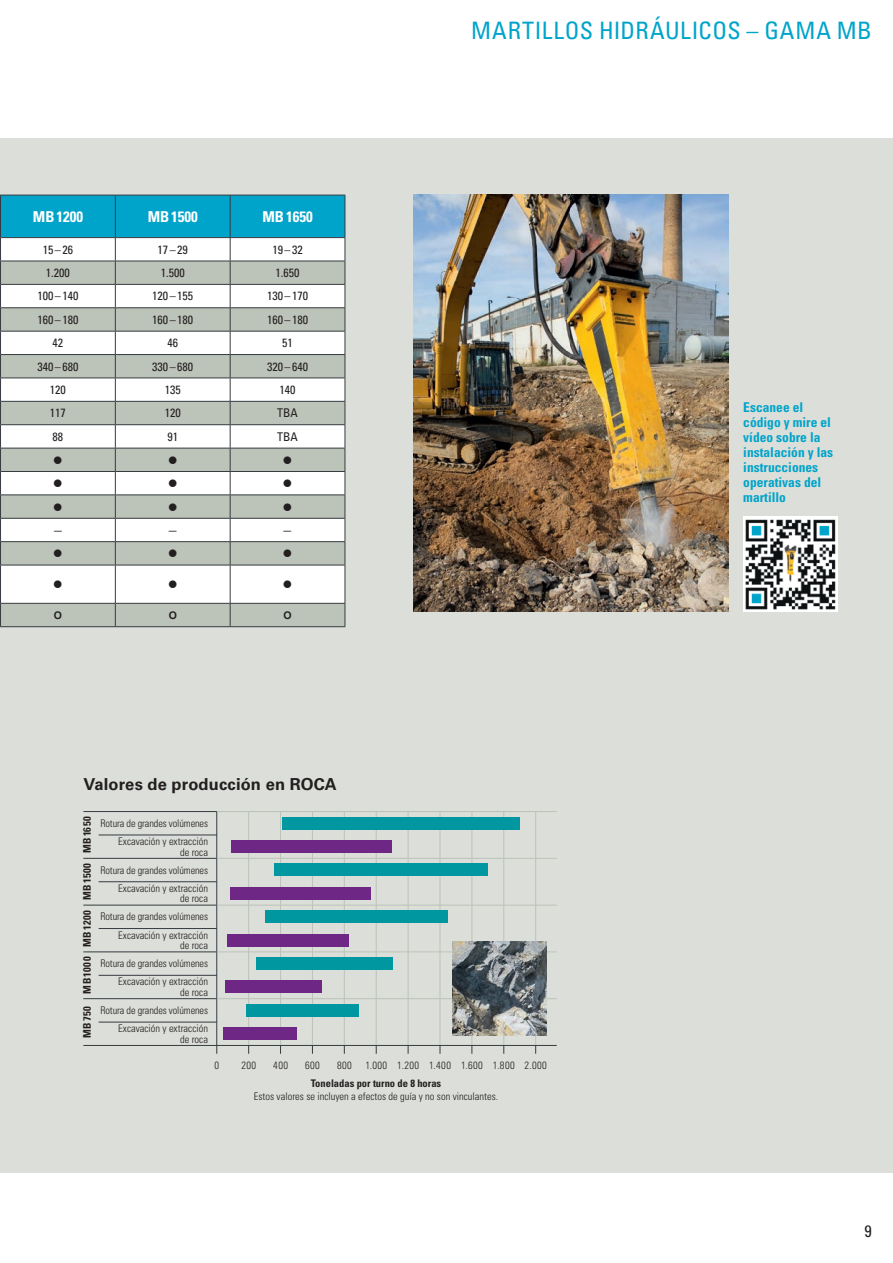
<style>
.page{position:relative;width:893px;height:1263px;background:#fff}
.page>*{position:absolute;margin:0;border:0;box-sizing:border-box;transform-origin:0 0}
.t1{font:condensed 24px "Univers LT Std";letter-spacing:.025em;color:#00a4ca}
.t2{font:700 16.5px "Univers LT Std";letter-spacing:.01em;color:#231f20}
.t3{font:condensed 16.5px "Univers LT Std";color:#231f20}
.t4{font:700 condensed 15px "Univers LT Std";color:#fff}
.t5{font:700 condensed 13.5px/15px "Univers LT Std";color:#00a4ca}
.t6{font:condensed 12px "Univers LT Std";color:#231f20}
.t7{font:300 condensed 10.5px/10.5px "Univers LT Std";color:#231f20;text-align:right}
.t8{font:300 condensed 10.5px "Univers LT Std";letter-spacing:.04em;color:#231f20}
.t9{font:700 condensed 10.5px "Univers LT Std";letter-spacing:.04em;color:#231f20}
.t10{font:700 condensed 10.5px "Univers LT Std";letter-spacing:.005em;color:#231f20}
.t11{font:10.5px "Univers LT Std";color:#231f20}
.t12{font:700 10.5px "Arial";color:#231f20}
</style>
<div class="page">
<div style="left:0;top:138px;width:893px;height:1035px;background:#dbded9"></div>
<img style="left:743px;top:517px;width:95px;height:94px">
<hr style="left:248px;top:812px;width:1px;height:234px;background:#bcc3b8">
<hr style="left:280px;top:812px;width:1px;height:234px;background:#bcc3b8">
<hr style="left:312px;top:812px;width:1px;height:234px;background:#bcc3b8">
<hr style="left:344px;top:812px;width:1px;height:234px;background:#bcc3b8">
<hr style="left:376px;top:812px;width:1px;height:234px;background:#bcc3b8">
<hr style="left:408px;top:812px;width:1px;height:234px;background:#bcc3b8">
<hr style="left:440px;top:812px;width:1px;height:234px;background:#bcc3b8">
<hr style="left:472px;top:812px;width:1px;height:234px;background:#bcc3b8">
<hr style="left:503px;top:812px;width:1px;height:234px;background:#bcc3b8">
<hr style="left:535px;top:812px;width:1px;height:234px;background:#bcc3b8">
<div style="left:223px;top:1027px;width:73px;height:13px;background:#6f2786"></div>
<div style="left:247px;top:1004px;width:112px;height:12px;background:#0097a0"></div>
<div style="left:225px;top:980px;width:97px;height:13px;background:#6f2786"></div>
<div style="left:256px;top:957px;width:137px;height:13px;background:#0097a0"></div>
<div style="left:227px;top:934px;width:122px;height:12px;background:#6f2786"></div>
<div style="left:266px;top:910px;width:182px;height:13px;background:#0097a0"></div>
<div style="left:230px;top:887px;width:141px;height:13px;background:#6f2786"></div>
<div style="left:274px;top:863px;width:213px;height:13px;background:#0097a0"></div>
<div style="left:231px;top:840px;width:161px;height:13px;background:#6f2786"></div>
<div style="left:282px;top:817px;width:237px;height:12px;background:#0097a0"></div>
<hr style="left:216px;top:811px;width:1px;height:243px;background:#353b40">
<hr style="left:217px;top:1045px;width:340px;height:1px;background:#353b40">
<hr style="left:217px;top:998px;width:340px;height:1px;background:#bcc3b8">
<hr style="left:217px;top:952px;width:340px;height:1px;background:#bcc3b8">
<hr style="left:217px;top:905px;width:340px;height:1px;background:#bcc3b8">
<hr style="left:217px;top:858px;width:340px;height:1px;background:#bcc3b8">
<hr style="left:217px;top:811px;width:340px;height:1px;background:#bcc3b8">
<hr style="left:83px;top:1045px;width:134px;height:1px;background:#353b40">
<hr style="left:99px;top:1022px;width:118px;height:1px;background:#353b40">
<hr style="left:99px;top:975px;width:118px;height:1px;background:#353b40">
<hr style="left:99px;top:928px;width:118px;height:1px;background:#353b40">
<hr style="left:99px;top:881px;width:118px;height:1px;background:#353b40">
<hr style="left:99px;top:835px;width:118px;height:1px;background:#353b40">
<hr style="left:83px;top:998px;width:134px;height:1px;background:#353b40">
<hr style="left:83px;top:952px;width:134px;height:1px;background:#353b40">
<hr style="left:83px;top:905px;width:134px;height:1px;background:#353b40">
<hr style="left:83px;top:858px;width:134px;height:1px;background:#353b40">
<hr style="left:83px;top:811px;width:134px;height:1px;background:#353b40">
<img style="left:453px;top:941px;width:93px;height:94px">
<img style="left:413px;top:195px;width:315px;height:416px">
<svg style="left:1px;top:566px;width:344px;height:60px;background:#e5e7e3"></svg>
<hr style="left:0;top:565px;width:1px;height:38px;background:#353b40">
<hr style="left:115px;top:565px;width:1px;height:38px;background:#353b40">
<hr style="left:230px;top:565px;width:1px;height:38px;background:#353b40">
<hr style="left:345px;top:565px;width:1px;height:38px;background:#353b40">
<hr style="left:1px;top:603px;width:114px;height:1px;background:#353b40">
<hr style="left:115px;top:603px;width:115px;height:1px;background:#353b40">
<svg style="left:115px;top:604px;width:1px;height:22px"></svg>
<hr style="left:230px;top:603px;width:115px;height:1px;background:#353b40">
<svg style="left:230px;top:604px;width:1px;height:22px"></svg>
<svg style="left:345px;top:604px;width:1px;height:22px"></svg>
<svg style="left:0;top:603px;width:1px;height:24px"></svg>
<hr style="left:1px;top:626px;width:114px;height:1px;background:#353b40">
<hr style="left:115px;top:626px;width:115px;height:1px;background:#353b40">
<hr style="left:230px;top:626px;width:115px;height:1px;background:#353b40">
<svg style="left:0;top:195px;width:346px;height:371px;background:#bbd1d1"></svg>
<svg style="left:54px;top:580px;width:8px;height:8px"></svg>
<svg style="left:169px;top:580px;width:8px;height:8px"></svg>
<svg style="left:284px;top:580px;width:7px;height:8px"></svg>
<h3 class="t4" style="left:33px;top:207px;width:52px">MB 1200</h3>
<h3 class="t4" style="left:148px;top:207px;width:52px">MB 1500</h3>
<h3 class="t4" style="left:262px;top:207px;width:52px">MB 1650</h3>
<p class="t6" style="left:43px;top:242px;width:32px">15 – 26</p>
<p class="t6" style="left:158px;top:242px;width:32px">17 – 29</p>
<p class="t6" style="left:272px;top:242px;width:32px">19 – 32</p>
<p class="t6" style="left:46px;top:265px;width:25px">1.200</p>
<p class="t6" style="left:161px;top:265px;width:25px">1.500</p>
<p class="t6" style="left:276px;top:265px;width:25px">1.650</p>
<p class="t6" style="left:37px;top:289px;width:42px">100 – 140</p>
<p class="t6" style="left:152px;top:289px;width:42px">120 – 155</p>
<p class="t6" style="left:267px;top:289px;width:42px">130 – 170</p>
<p class="t6" style="left:37px;top:312px;width:42px">160 – 180</p>
<p class="t6" style="left:152px;top:312px;width:42px">160 – 180</p>
<p class="t6" style="left:267px;top:312px;width:42px">160 – 180</p>
<p class="t6" style="left:53px;top:335px;width:12px">42</p>
<p class="t6" style="left:167px;top:335px;width:12px">46</p>
<p class="t6" style="left:282px;top:335px;width:12px">51</p>
<p class="t6" style="left:37px;top:359px;width:42px">340 – 680</p>
<p class="t6" style="left:152px;top:359px;width:42px">330 – 680</p>
<p class="t6" style="left:267px;top:359px;width:42px">320 – 640</p>
<p class="t6" style="left:50px;top:382px;width:17px">120</p>
<p class="t6" style="left:165px;top:382px;width:17px">135</p>
<p class="t6" style="left:280px;top:382px;width:17px">140</p>
<p class="t6" style="left:50px;top:405px;width:17px">117</p>
<p class="t6" style="left:165px;top:405px;width:17px">120</p>
<p class="t6" style="left:277px;top:405px;width:22px">TBA</p>
<p class="t6" style="left:53px;top:429px;width:12px">88</p>
<p class="t6" style="left:167px;top:429px;width:12px">91</p>
<p class="t6" style="left:277px;top:429px;width:22px">TBA</p>
<p class="t11" style="left:53px;top:524px;width:12px">—</p>
<p class="t11" style="left:167px;top:524px;width:12px">—</p>
<p class="t11" style="left:282px;top:524px;width:12px">—</p>
<p class="t12" style="left:54px;top:608px;width:10px">O</p>
<p class="t12" style="left:169px;top:608px;width:10px">O</p>
<p class="t12" style="left:283px;top:608px;width:10px">O</p>
<h2 class="t2" style="left:83px;top:775px;width:255px">Valores de producción en ROCA</h2>
<p class="t9" style="left:81px;top:1038px;width:223px;rotate:-90deg">MB 750 MB 1000 MB 1200 MB 1500 MB 1650</p>
<p class="t7" style="left:100px;top:818px;width:109px">Rotura de grandes volúmenes</p>
<p class="t7" style="left:118px;top:836px;width:91px">Excavación y extracción de roca</p>
<p class="t7" style="left:100px;top:865px;width:109px">Rotura de grandes volúmenes</p>
<p class="t7" style="left:118px;top:883px;width:91px">Excavación y extracción de roca</p>
<p class="t7" style="left:100px;top:911px;width:109px">Rotura de grandes volúmenes</p>
<p class="t7" style="left:118px;top:930px;width:91px">Excavación y extracción de roca</p>
<p class="t7" style="left:100px;top:958px;width:109px">Rotura de grandes volúmenes</p>
<p class="t7" style="left:118px;top:976px;width:91px">Excavación y extracción de roca</p>
<p class="t7" style="left:100px;top:1005px;width:109px">Rotura de grandes volúmenes</p>
<p class="t7" style="left:118px;top:1023px;width:91px">Excavación y extracción de roca</p>
<h1 class="t1" style="left:471px;top:15px;width:402px">MARTILLOS HIDRÁULICOS – GAMA MB</h1>
<p class="t5" style="left:743px;top:399px;width:91px">Escanee el código y mire el vídeo sobre la instalación y las instrucciones operativas del martillo</p>
<p class="t7" style="left:215px;top:1060px;width:6px">0</p>
<p class="t7" style="left:241px;top:1060px;width:16px">200</p>
<p class="t7" style="left:273px;top:1060px;width:16px">400</p>
<p class="t7" style="left:305px;top:1060px;width:16px">600</p>
<p class="t7" style="left:337px;top:1060px;width:16px">800</p>
<p class="t8" style="left:365px;top:1059px;width:183px">1.000 1.200 1.400 1.600 1.800 2.000</p>
<p class="t10" style="left:311px;top:1077px;width:132px">Toneladas por turno de 8 horas</p>
<p class="t7" style="left:254px;top:1091px;width:246px">Estos valores se incluyen a efectos de guía y no son vinculantes.</p>
<h2 class="t3" style="left:864px;top:1220px;width:9px">9</h2>
</div>
